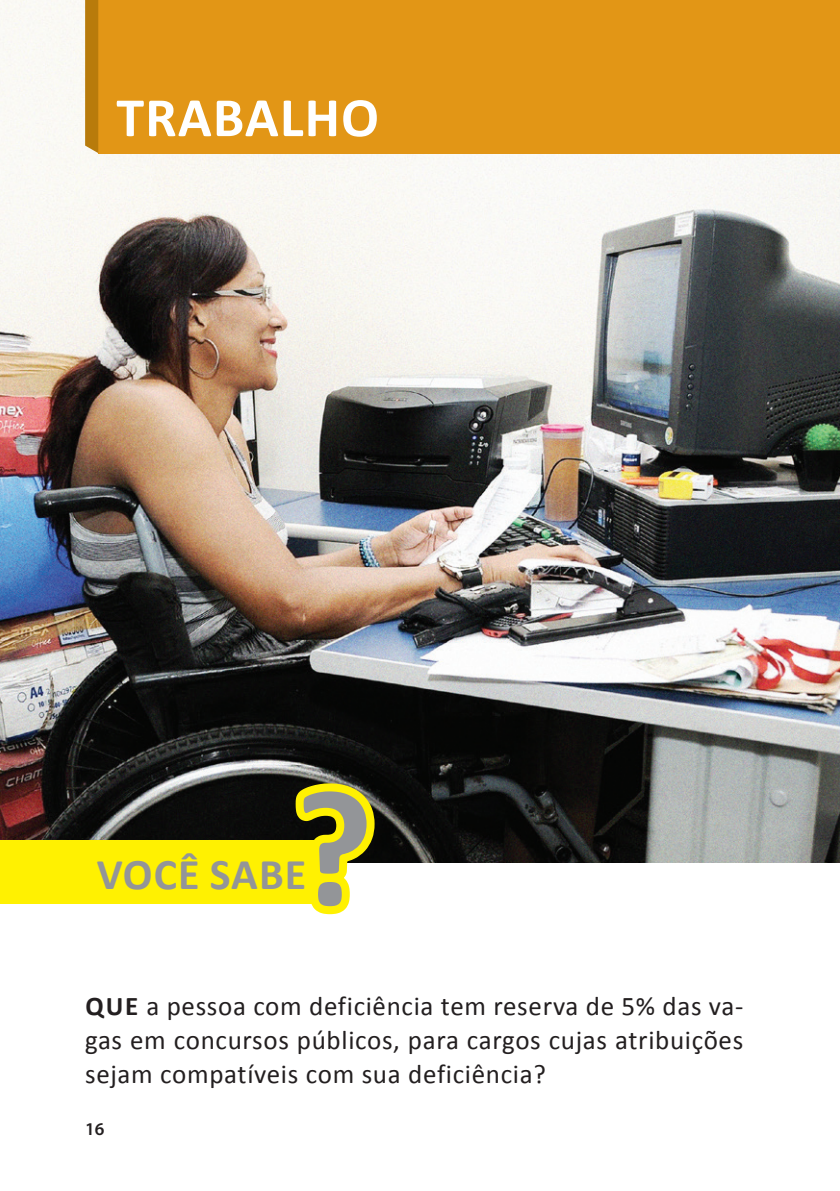
<style>
.page{position:relative;width:840px;height:1191px;background:#fff}
.page>*{position:absolute;margin:0;border:0;box-sizing:border-box;transform-origin:0 0}
.t1{font:700 56px "Calibri";color:#fff}
.t2{font:700 44px "Calibri";color:#939598}
.t3{font:27px/34px "Calibri";letter-spacing:.025em;color:#231f20;text-align:justify}
.t4{font:600 18px "Myriad Pro";color:#231f20}
.s1{font-weight:700}
</style>
<div class="page">
<img style="left:0;top:0;width:839px;height:862px">
<div style="left:98px;top:0;width:741px;height:153px;background:#e29616"></div>
<svg style="left:85px;top:0;width:13px;height:153px;background:#ba7f12"></svg>
<div style="left:0;top:840px;width:315px;height:64px;background:#fff101"></div>
<svg style="left:289px;top:778px;width:91px;height:137px"></svg>
<h1 class="t1" style="left:116px;top:82px;width:34px">TRABALHO</h1>
<h2 class="t2" style="left:97px;top:846px;width:28px">VOC</h2>
<h2 class="t2" style="left:178px;top:846px;width:57px">Ê SABE</h2>
<p class="t3" style="left:85px;top:989px;width:659px"><span class="s1">QUE</span> a pessoa com deficiência tem reserva de 5% das va&shy;gas em concursos públicos, para cargos cujas atribuições sejam compatíveis com sua deficiência?</p>
<p class="t4" style="left:85px;top:1117px;width:21px">16</p>
</div>
